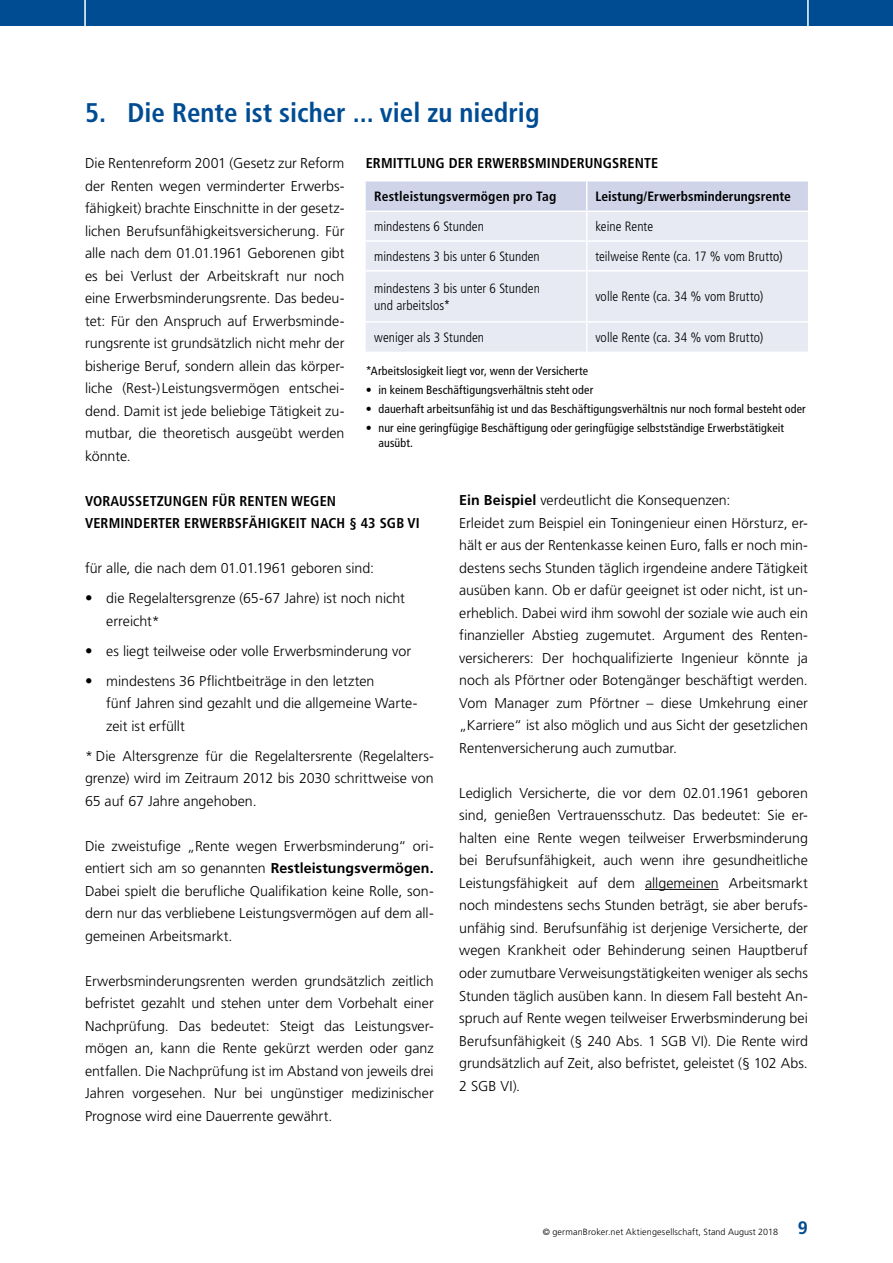
<style>
.page{position:relative;width:893px;height:1263px;background:#fff}
.page>*{position:absolute;margin:0;border:0;box-sizing:border-box;transform-origin:0 0}
.t1{font:700 condensed 27px "Frutiger";color:#004c93}
.t2{font:300 14.25px/22.5px "Frutiger";color:#000;text-align:justify}
.t3{font:700 condensed 14.25px/22.5px "Frutiger";letter-spacing:.01em;color:#000}
.t4{font:300 condensed 13.5px/16.2px "Frutiger";letter-spacing:.005em;color:#000}
.t5{font:700 condensed 13.5px "Frutiger";letter-spacing:.005em;color:#000}
.t6{font:condensed 12px/15px "Frutiger";letter-spacing:.015em;color:#000}
.t7{font:300 9px "Frutiger";letter-spacing:.015em;color:#000}
.s1{font-stretch:condensed;font-size:15px}
.s2{font-weight:700}
.s3{font-weight:700;font-size:18px;color:#004c93}
</style>
<div class="page">
<div style="left:0;top:0;width:893px;height:26px;background:#004c93"></div>
<hr style="left:84px;top:0;width:2px;height:34px;background:#fff">
<hr style="left:807px;top:0;width:2px;height:34px;background:#fff">
<hr style="left:645px;top:889px;width:74px;height:1px;background:#000">
<div style="left:366px;top:182px;width:442px;height:29px;background:#cfd4e8"></div>
<div style="left:366px;top:212px;width:442px;height:140px;background:#e7e9f3"></div>
<hr style="left:586px;top:182px;width:2px;height:29px;background:#fff">
<hr style="left:586px;top:212px;width:2px;height:28px;background:#fff">
<hr style="left:366px;top:240px;width:221px;height:2px;background:#fff">
<hr style="left:587px;top:240px;width:221px;height:2px;background:#fff">
<hr style="left:586px;top:242px;width:2px;height:28px;background:#fff">
<hr style="left:366px;top:270px;width:221px;height:2px;background:#fff">
<hr style="left:587px;top:270px;width:221px;height:2px;background:#fff">
<hr style="left:586px;top:272px;width:2px;height:49px;background:#fff">
<hr style="left:366px;top:321px;width:221px;height:2px;background:#fff">
<hr style="left:587px;top:321px;width:221px;height:2px;background:#fff">
<hr style="left:586px;top:323px;width:2px;height:29px;background:#fff">
<h1 class="t1" style="left:85px;top:97px;width:456px">5. Die Rente ist sicher ... viel zu niedrig</h1>
<p class="t3" style="left:366px;top:152px;width:294px">ERMITTLUNG DER ERWERBSMINDERUNGSRENTE</p>
<p class="t5" style="left:374px;top:189px;width:184px">Restleistungsvermögen pro Tag</p>
<p class="t5" style="left:595px;top:189px;width:197px">Leistung/Erwerbsminderungsrente</p>
<p class="t4" style="left:374px;top:219px;width:111px">mindestens 6 Stunden</p>
<p class="t4" style="left:595px;top:219px;width:59px">keine Rente</p>
<p class="t4" style="left:374px;top:248px;width:167px">mindestens 3 bis unter 6 Stunden</p>
<p class="t4" style="left:595px;top:248px;width:189px">teilweise Rente (ca. 17 % vom Brutto)</p>
<p class="t4" style="left:374px;top:281px;width:167px">mindestens 3 bis unter 6 Stunden und arbeitslos*</p>
<p class="t4" style="left:595px;top:289px;width:170px">volle Rente (ca. 34 % vom Brutto)</p>
<p class="t4" style="left:374px;top:329px;width:111px">weniger als 3 Stunden</p>
<p class="t4" style="left:595px;top:329px;width:170px">volle Rente (ca. 34 % vom Brutto)</p>
<p class="t6" style="left:366px;top:363px;width:224px">*Arbeitslosigkeit liegt vor, wenn der Versicherte</p>
<p class="t6" style="left:366px;top:382px;width:229px">• in keinem Beschäftigungsverhältnis steht oder</p>
<p class="t6" style="left:366px;top:402px;width:442px">• dauerhaft arbeitsunfähig ist und das Beschäftigungsverhältnis nur noch formal besteht oder</p>
<p class="t6" style="left:378px;top:421px;width:407px;text-indent:-13px">• nur eine geringfügige Beschäftigung oder geringfügige selbstständige Erwerbstätigkeit ausübt.</p>
<p class="t2" style="left:85px;top:152px;width:261px">Die Rentenreform 2001 (Gesetz zur Reform der Renten wegen verminderter Erwerbs&shy;fähigkeit) brachte Einschnitte in der gesetz&shy;lichen Berufsunfähigkeitsversicherung. Für alle nach dem 01.01.1961 Geborenen gibt es bei Verlust der Arbeitskraft nur noch eine Erwerbsminderungsrente. Das bedeu&shy;tet: Für den Anspruch auf Erwerbsminde&shy;rungsrente ist grundsätzlich nicht mehr der bisherige Beruf, sondern allein das körper&shy;liche (Rest-) Leistungsvermögen entschei&shy;dend. Damit ist jede beliebige Tätigkeit zu&shy;mutbar, die theoretisch ausgeübt werden könnte.</p>
<p class="t3" style="left:85px;top:489px;width:336px">VORAUSSETZUNGEN FÜR RENTEN WEGEN<br>VERMINDERTER ERWERBSFÄHIGKEIT NACH § 43 SGB VI</p>
<p class="t2" style="left:85px;top:557px;width:291px">für alle, die nach dem 01.01.1961 geboren sind:</p>
<p class="t2" style="left:106px;top:587px;width:300px;text-indent:-21px"><span class="s1">•</span> die Regelaltersgrenze (65-67 Jahre) ist noch nicht erreicht*</p>
<p class="t2" style="left:85px;top:640px;width:328px"><span class="s1">•</span> es liegt teilweise oder volle Erwerbsminderung vor</p>
<p class="t2" style="left:106px;top:670px;width:313px;text-align:left;text-indent:-21px"><span class="s1">•</span> mindestens 36 Pflichtbeiträge in den letzten<br>fünf Jahren sind gezahlt und die allgemeine Warte&shy;zeit ist erfüllt</p>
<p class="t2" style="left:85px;top:745px;width:350px">* Die Altersgrenze für die Regelaltersrente (Regelalters&shy;grenze) wird im Zeitraum 2012 bis 2030 schrittweise von 65 auf 67 Jahre angehoben.</p>
<p class="t2" style="left:85px;top:835px;width:350px">Die zweistufige „Rente wegen Erwerbsminderung“ ori&shy;entiert sich am so genannten <span class="s2">Restleistungsvermögen.<br></span>Dabei spielt die berufliche Qualifikation keine Rolle, son&shy;dern nur das verbliebene Leistungsvermögen auf dem all&shy;gemeinen Arbeitsmarkt.</p>
<p class="t2" style="left:85px;top:970px;width:350px">Erwerbsminderungsrenten werden grundsätzlich zeitlich befristet gezahlt und stehen unter dem Vorbehalt einer Nachprüfung. Das bedeutet: Steigt das Leistungsver&shy;mögen an, kann die Rente gekürzt werden oder ganz entfallen. Die Nachprüfung ist im Abstand von jeweils drei Jahren vorgesehen. Nur bei ungünstiger medizinischer Prognose wird eine Dauerrente gewährt.</p>
<p class="t2" style="left:459px;top:489px;width:350px;text-align:left"><span class="s2">Ein Beispiel</span> verdeutlicht die Konsequenzen:<br>Erleidet zum Beispiel ein Toningenieur einen Hörsturz, er&shy;hält er aus der Rentenkasse keinen Euro, falls er noch min&shy;destens sechs Stunden täglich irgendeine andere Tätigkeit ausüben kann. Ob er dafür geeignet ist oder nicht, ist un&shy;erheblich. Dabei wird ihm sowohl der soziale wie auch ein finanzieller Abstieg zugemutet. Argument des Renten&shy;versicherers: Der hochqualifizierte Ingenieur könnte ja noch als Pförtner oder Botengänger beschäftigt werden.<br>Vom Manager zum Pförtner – diese Umkehrung einer „Karriere“ ist also möglich und aus Sicht der gesetzlichen Rentenversicherung auch zumutbar.</p>
<p class="t2" style="left:459px;top:782px;width:350px">Lediglich Versicherte, die vor dem 02.01.1961 geboren sind, genießen Vertrauensschutz. Das bedeutet: Sie er&shy;halten eine Rente wegen teilweiser Erwerbsminderung bei Berufsunfähigkeit, auch wenn ihre gesundheitliche Leistungsfähigkeit auf dem allgemeinen Arbeitsmarkt noch mindestens sechs Stunden beträgt, sie aber berufs&shy;unfähig sind. Berufsunfähig ist derjenige Versicherte, der wegen Krankheit oder Behinderung seinen Hauptberuf oder zumutbare Verweisungstätigkeiten weniger als sechs Stunden täglich ausüben kann. In diesem Fall besteht An&shy;spruch auf Rente wegen teilweiser Erwerbsminderung bei Berufsunfähigkeit (§ 240 Abs. 1 SGB VI). Die Rente wird grundsätzlich auf Zeit, also befristet, geleistet (§ 102 Abs.<br>2 SGB VI).</p>
<p class="t7" style="left:543px;top:1226px;width:267px">© germanBroker.net Aktiengesellschaft, Stand August 2018 <span class="s3">9</span></p>
</div>
